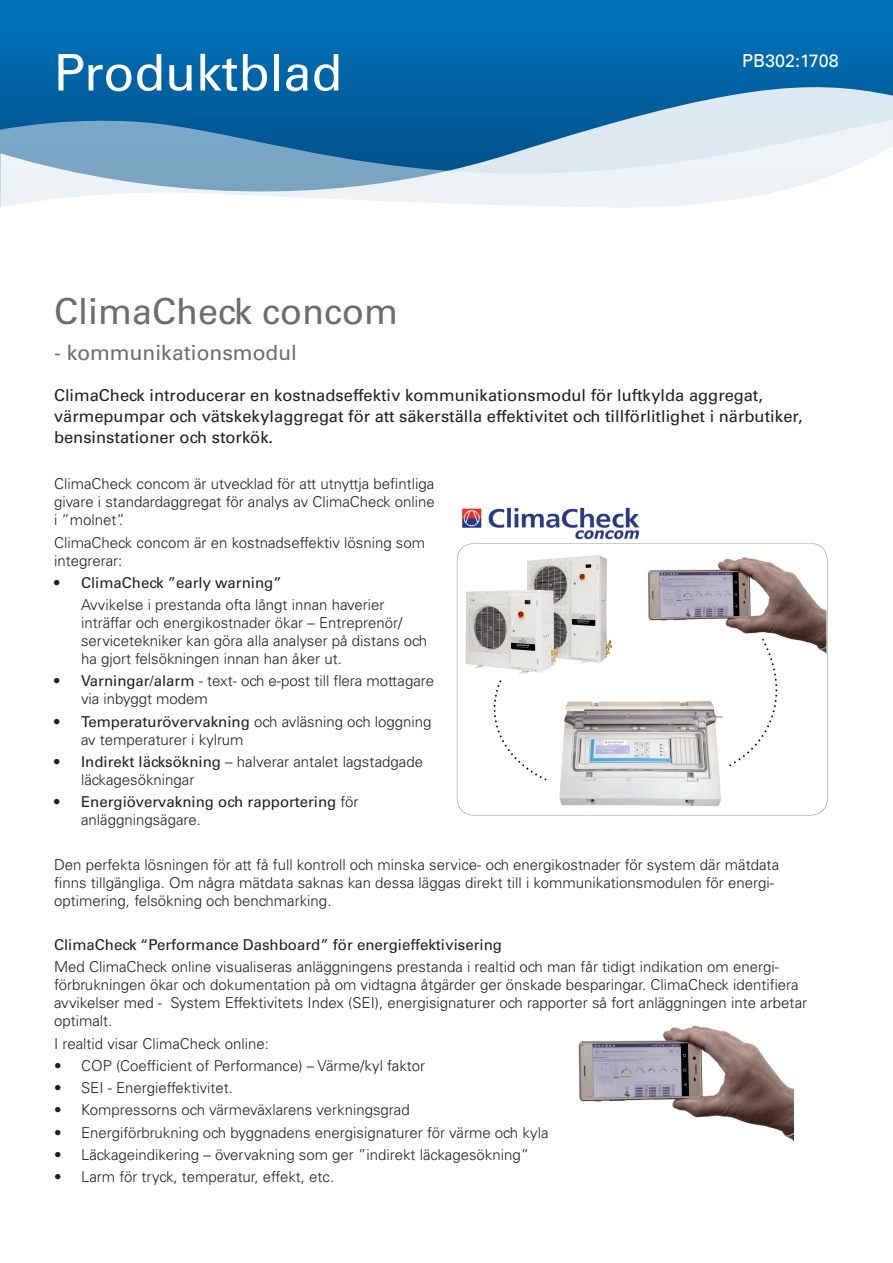
<style>
.page{position:relative;width:893px;height:1263px;background:#fff}
.page>*{position:absolute;margin:0;border:0;box-sizing:border-box;transform-origin:0 0}
.t1{font:50.55px "Univers";color:#fff}
.t2{font:36px "Univers LT Std";color:#6c6d70}
.t3{font:21px "Univers LT Std";color:#6c6d70}
.t4{font:18px "Univers";color:#fff}
.t5{font:16.5px/21px "Univers LT Std";color:#231f20}
.t6{font:300 15px/18px "Univers LT Std";color:#231f20}
.t7{font:15px/18px "Univers LT Std";color:#231f20}
.s1{font-weight:400}
.s2{font-weight:300}
</style>
<div class="page">
<img style="left:456px;top:507px;width:372px;height:309px">
<svg style="left:0;top:0;width:893px;height:86px;background:#006cb2"></svg>
<svg style="left:0;top:86px;width:893px;height:33px;background:#2d7baf"></svg>
<svg style="left:0;top:119px;width:893px;height:26px;background:#679bc0"></svg>
<svg style="left:0;top:145px;width:892px;height:63px"></svg>
<img style="left:578px;top:1025px;width:215px;height:116px">
<p class="t1" style="left:54px;top:43px;width:290px">Produktblad</p>
<p class="t4" style="left:742px;top:50px;width:98px">PB302:1708</p>
<p class="t2" style="left:54px;top:290px;width:346px">ClimaCheck concom</p>
<p class="t3" style="left:54px;top:340px;width:245px">- kommunikationsmodul</p>
<p class="t5" style="left:54px;top:385px;width:750px">ClimaCheck introducerar en kostnadseffektiv kommunikationsmodul för luftkylda aggregat, värmepumpar och vätskekylaggregat för att säkerställa effektivitet och tillförlitlighet i närbutiker, bensinstationer och storkök.</p>
<p class="t6" style="left:54px;top:475px;width:382px;text-align:justify">ClimaCheck concom är utvecklad för att utnyttja befintliga givare i standardaggregat för analys av ClimaCheck online i ”molnet”.</p>
<p class="t6" style="left:54px;top:533px;width:373px">ClimaCheck concom är en kostnadseffektiv lösning som integrerar:</p>
<p class="t7" style="left:54px;top:573px;width:229px">• ClimaCheck ”early warning”</p>
<p class="t6" style="left:81px;top:596px;width:348px">Avvikelse i prestanda ofta långt innan haverier inträffar och energikostnader ökar – Entreprenör/ servicetekniker kan göra alla analyser på distans och ha gjort felsökningen innan han åker ut.</p>
<p class="t6" style="left:81px;top:672px;width:355px;text-indent:-27px"><span class="s1">• Varningar/alarm</span> - text- och e-post till flera mottagare via inbyggt modem</p>
<p class="t6" style="left:81px;top:712px;width:352px;text-indent:-27px"><span class="s1">• Temperaturövervakning</span> och avläsning och loggning av temperaturer i kylrum</p>
<p class="t6" style="left:81px;top:752px;width:344px;text-indent:-27px"><span class="s1">• Indirekt läcksökning</span> – halverar antalet lagstadgade läckagesökningar</p>
<p class="t7" style="left:81px;top:793px;width:279px;text-indent:-27px">• Energiövervakning och rapportering <span class="s2">för anläggningsägare.</span></p>
<p class="t6" style="left:54px;top:855px;width:727px">Den perfekta lösningen för att få full kontroll och minska service- och energikostnader för system där mätdata finns tillgängliga. Om några mätdata saknas kan dessa läggas direkt till i kommunikationsmodulen för energi&shy;optimering, felsökning och benchmarking.</p>
<p class="t7" style="left:54px;top:936px;width:450px">ClimaCheck “Performance Dashboard” för energieffektivisering</p>
<p class="t6" style="left:54px;top:958px;width:755px">Med ClimaCheck online visualiseras anläggningens prestanda i realtid och man får tidigt indikation om energi&shy;förbrukningen ökar och dokumentation på om vidtagna åtgärder ger önskade besparingar. ClimaCheck identifiera avvikelser med - System Effektivitets Index (SEI), energisignaturer och rapporter så fort anläggningen inte arbetar optimalt.</p>
<p class="t6" style="left:54px;top:1034px;width:217px">I realtid visar ClimaCheck online:</p>
<p class="t6" style="left:54px;top:1056px;width:373px">• COP (Coefficient of Performance) – Värme/kyl faktor</p>
<p class="t6" style="left:54px;top:1079px;width:181px">• SEI - Energieffektivitet.</p>
<p class="t6" style="left:54px;top:1101px;width:357px">• Kompressorns och värmeväxlarens verkningsgrad</p>
<p class="t6" style="left:54px;top:1123px;width:496px">• Energiförbrukning och byggnadens energisignaturer för värme och kyla</p>
<p class="t6" style="left:54px;top:1145px;width:477px">• Läckageindikering – övervakning som ger ”indirekt läckagesökning”</p>
<p class="t6" style="left:54px;top:1168px;width:282px">• Larm för tryck, temperatur, effekt, etc.</p>
</div>
